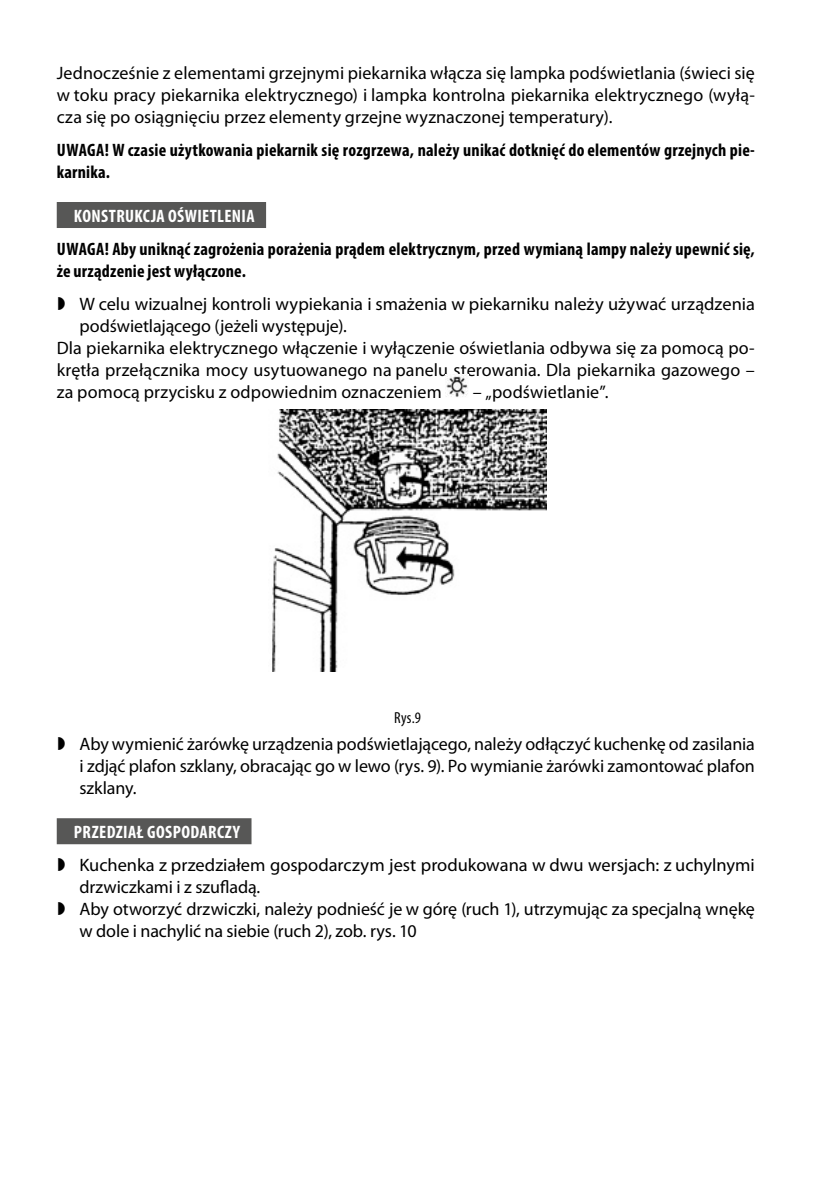
<style>
.page{position:relative;width:840px;height:1191px;background:#fff}
.page>*{position:absolute;margin:0;border:0;box-sizing:border-box;transform-origin:0 0}
.t1{font:18px/22px "Myriad Pro";color:#000;text-align:justify}
.t2{font:700 condensed 18px/22px "Myriad Pro";letter-spacing:.01em;color:#000}
.t3{font:700 condensed 18px "Myriad Pro";letter-spacing:.02em;color:#fff}
.t4{font:condensed 16px "Myriad Pro";color:#000}
</style>
<div class="page">
<div style="left:57px;top:202px;width:209px;height:26px;background:#575756"></div>
<div style="left:57px;top:818px;width:194px;height:26px;background:#575756"></div>
<img style="left:445px;top:375px;width:23px;height:22px">
<img style="left:272px;top:410px;width:274px;height:262px">
<p class="t1" style="left:57px;top:62px;width:699px">Jednocześnie z elementami grzejnymi piekarnika włącza się lampka podświetlania (świeci się w toku pracy piekarnika elektrycznego) i lampka kontrolna piekarnika elektrycznego (wyłą&shy;cza się po osiągnięciu przez elementy grzejne wyznaczonej temperatury).</p>
<p class="t2" style="left:57px;top:138px;width:699px">UWAGA! Wczasie użytkowania piekarnik się rozgrzewa, należy unikać dotknięć do elementów grzejnych pie&shy;karnika.</p>
<p class="t3" style="left:74px;top:204px;width:182px">KONSTRUKCJA OŚWIETLENIA</p>
<p class="t2" style="left:57px;top:237px;width:699px">UWAGA! Aby uniknąć zagrożenia porażenia prądem elektrycznym, przed wymianą lampy należy upewnić się, że urządzenie jest wyłączone.</p>
<p class="t1" style="left:79px;top:293px;width:676px">W celu wizualnej kontroli wypiekania i smażenia w piekarniku należy używać urządzenia</p>
<p class="t1" style="left:79px;top:315px;width:269px">podświetlającego (jeżeli występuje).</p>
<p class="t1" style="left:57px;top:337px;width:699px">Dla piekarnika elektrycznego włączenie i wyłączenie oświetlania odbywa się za pomocą po-</p>
<p class="t1" style="left:57px;top:359px;width:699px">krętła przełącznika mocy usytuowanego na panelu sterowania. Dla piekarnika gazowego –</p>
<p class="t1" style="left:57px;top:381px;width:386px">za pomocą przycisku z odpowiednim oznaczeniem</p>
<p class="t1" style="left:472px;top:381px;width:137px">– „podświetlanie”.</p>
<p class="t4" style="left:394px;top:708px;width:28px">Rys.9</p>
<p class="t1" style="left:79px;top:733px;width:676px">Aby wymienić żarówkę urządzenia podświetlającego, należy odłączyć kuchenkę od zasilania i zdjąć plafon szklany, obracając go w lewo (rys. 9). Po wymianie żarówki zamontować plafon szklany.</p>
<p class="t3" style="left:74px;top:820px;width:168px">PRZEDZIAŁ GOSPODARCZY</p>
<p class="t1" style="left:79px;top:854px;width:676px;text-align:left">Kuchenka z przedziałem gospodarczym jest produkowana w dwu wersjach: z uchylnymi drzwiczkami i z szufladą.<br>Aby otworzyć drzwiczki, należy podnieść je w górę (ruch 1), utrzymując za specjalną wnękę w dole i nachylić na siebie (ruch 2), zob. rys. 10</p>
</div>
